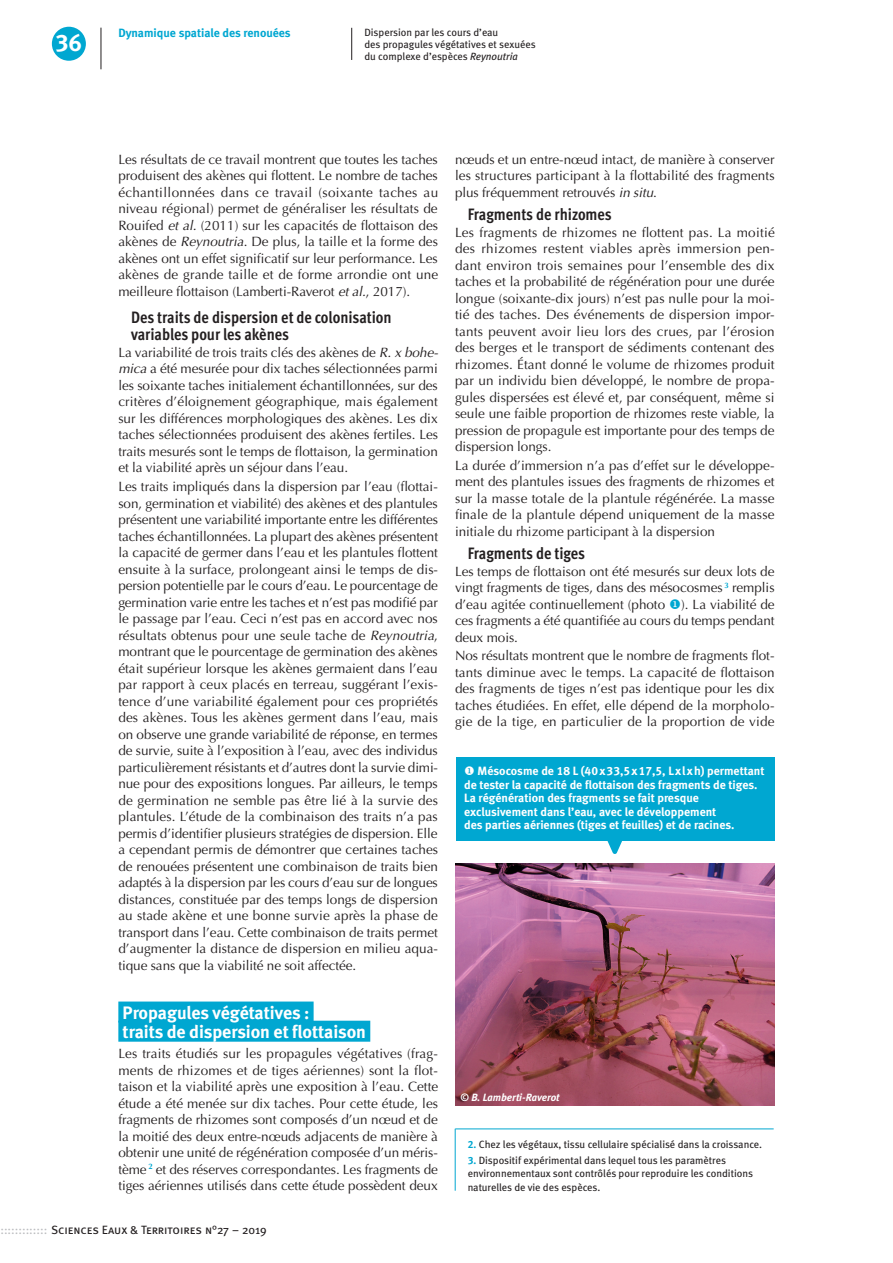
<style>
.page{position:relative;width:893px;height:1263px;background:#fff}
.page>*{position:absolute;margin:0;border:0;box-sizing:border-box;transform-origin:0 0}
.t1{font:24px "Meta Bold Caps Expert";color:#fff}
.H1_bleu{font:18px "Meta Bold LF";color:#fff}
.t2{font:700 16.5px/17px "Meta Cond OT";color:#231f20}
.t3{font:13.5px/16.5px "Optima";letter-spacing:-.005em;color:#231f20;text-align:justify}
.légende{font:12px/13.5px "Meta Bold LF";color:#fff}
.t4{font:12px "Meta Book Caps";letter-spacing:-.005em;color:#231f20}
.t5{font:700 12px "Meta";color:#00a7d1}
.coordonnées{font:10.5px/13.5px "Meta Book LF";color:#231f20}
.roulette_article{font:10.5px/12px "Meta Book LF";letter-spacing:-.005em;color:#231f20}
.crédit_photo{font:italic 10.5px "Meta Bold LF";color:#fff}
.s1{font-style:italic}
.s2{color:#00a7d1}
.s3{font-family:"Meta Bold LF";color:#00a7d1}
.s4{color:#bcbdc0}
</style>
<div class="page">
<img style="left:456px;top:863px;width:319px;height:243px">
<hr style="left:351px;top:28px;width:1px;height:32px;background:#231f20">
<div style="left:118px;top:1001px;width:196px;height:21px;background:#00a7d1"></div>
<div style="left:118px;top:1021px;width:252px;height:21px;background:#00a7d1"></div>
<hr style="left:455px;top:1129px;width:319px;height:1px;background:#00a7d1">
<hr style="left:455px;top:1129px;width:1px;height:62px;background:#00a7d1">
<div style="left:456px;top:757px;width:319px;height:84px;background:#00a7d1"></div>
<svg style="left:607px;top:841px;width:15px;height:13px"></svg>
<div style="left:52px;top:27px;width:34px;height:34px;background:#00a7d1;border-radius:50%"></div>
<hr style="left:101px;top:28px;width:1px;height:41px;background:#231f20">
<h1 class="t1" style="left:56px;top:28px;width:28px">36</h1>
<p class="t5" style="left:118px;top:25px;width:174px">Dynamique spatiale des renouées</p>
<p class="roulette_article" style="left:364px;top:26px;width:173px">Dispersion par les cours d’eau<br>des propagules végétatives et sexuées du complexe d’espèces <span class="s1">Reynoutria</span></p>
<p class="t3" style="left:118px;top:151px;width:321px">Les résultats de ce travail montrent que toutes les taches produisent des akènes qui flottent. Le nombre de taches échantillonnées dans ce travail (soixante taches au niveau régional) permet de généraliser les résultats de Rouifed <span class="s1">et al.</span> (2011) sur les capacités de flottaison des akènes de <span class="s1">Reynoutria</span>. De plus, la taille et la forme des akènes ont un effet significatif sur leur performance. Les akènes de grande taille et de forme arrondie ont une meilleure flottaison (Lamberti-Raverot <span class="s1">et al.</span>, 2017).</p>
<h2 class="t2" style="left:131px;top:310px;width:262px">Des traits de dispersion et de colonisation variables pour les akènes</h2>
<p class="t3" style="left:118px;top:344px;width:321px">La variabilité de trois traits clés des akènes de <span class="s1">R. x bohe&shy;mica</span> a été mesurée pour dix taches sélectionnées parmi les soixante taches initialement échantillonnées, sur des critères d’éloignement géographique, mais également sur les différences morphologiques des akènes. Les dix taches sélectionnées produisent des akènes fertiles. Les traits mesurés sont le temps de flottaison, la germination et la viabilité après un séjour dans l’eau.</p>
<p class="t3" style="left:118px;top:478px;width:321px">Les traits impliqués dans la dispersion par l’eau (flottai&shy;son, germination et viabilité) des akènes et des plantules présentent une variabilité importante entre les différentes taches échantillonnées. La plupart des akènes présentent la capacité de germer dans l’eau et les plantules flottent ensuite à la surface, prolongeant ainsi le temps de dis&shy;persion potentielle par le cours d’eau. Le pourcentage de germination varie entre les taches et n’est pas modifié par le passage par l’eau. Ceci n’est pas en accord avec nos résultats obtenus pour une seule tache de <span class="s1">Reynoutria</span>, montrant que le pourcentage de germination des akènes était supérieur lorsque les akènes germaient dans l’eau par rapport à ceux placés en terreau, suggérant l’exis&shy;tence d’une variabilité également pour ces propriétés des akènes. Tous les akènes germent dans l’eau, mais on observe une grande variabilité de réponse, en termes de survie, suite à l’exposition à l’eau, avec des individus particulièrement résistants et d’autres dont la survie dimi&shy;nue pour des expositions longues. Par ailleurs, le temps de germination ne semble pas être lié à la survie des plantules. L’étude de la combinaison des traits n’a pas permis d’identifier plusieurs stratégies de dispersion. Elle a cependant permis de démontrer que certaines taches de renouées présentent une combinaison de traits bien adaptés à la dispersion par les cours d’eau sur de longues distances, constituée par des temps longs de dispersion au stade akène et une bonne survie après la phase de transport dans l’eau. Cette combinaison de traits permet d’augmenter la distance de dispersion en milieu aqua&shy;tique sans que la viabilité ne soit affectée.</p>
<p class="H1_bleu" style="left:123px;top:1001px;width:188px">Propagules végétatives :</p>
<p class="H1_bleu" style="left:123px;top:1021px;width:245px">traits de dispersion et flottaison</p>
<p class="t3" style="left:118px;top:1046px;width:321px">Les traits étudiés sur les propagules végétatives (frag&shy;ments de rhizomes et de tiges aériennes) sont la flot&shy;taison et la viabilité après une exposition à l’eau. Cette étude a été menée sur dix taches. Pour cette étude, les fragments de rhizomes sont composés d’un nœud et de la moitié des deux entre-nœuds adjacents de manière à obtenir une unité de régénération composée d’un méris&shy;tème <sup>2</sup> et des réserves correspondantes. Les fragments de tiges aériennes utilisés dans cette étude possèdent deux</p>
<p class="t3" style="left:455px;top:151px;width:321px">nœuds et un entre-nœud intact, de manière à conserver les structures participant à la flottabilité des fragments plus fréquemment retrouvés <span class="s1">in situ</span>.</p>
<h2 class="t2" style="left:468px;top:206px;width:146px">Fragments de rhizomes</h2>
<p class="t3" style="left:455px;top:224px;width:321px">Les fragments de rhizomes ne flottent pas. La moitié des rhizomes restent viables après immersion pen&shy;dant environ trois semaines pour l’ensemble des dix taches et la probabilité de régénération pour une durée longue (soixante-dix jours) n’est pas nulle pour la moi&shy;tié des taches. Des événements de dispersion impor&shy;tants peuvent avoir lieu lors des crues, par l’érosion des berges et le transport de sédiments contenant des rhizomes. Étant donné le volume de rhizomes produit par un individu bien développé, le nombre de propa&shy;gules dispersées est élevé et, par conséquent, même si seule une faible proportion de rhizomes reste viable, la pression de propagule est importante pour des temps de dispersion longs.</p>
<p class="t3" style="left:455px;top:457px;width:321px">La durée d’immersion n’a pas d’effet sur le développe&shy;ment des plantules issues des fragments de rhizomes et sur la masse totale de la plantule régénérée. La masse finale de la plantule dépend uniquement de la masse initiale du rhizome participant à la dispersion</p>
<h2 class="t2" style="left:468px;top:545px;width:119px">Fragments de tiges</h2>
<p class="t3" style="left:455px;top:563px;width:321px">Les temps de flottaison ont été mesurés sur deux lots de vingt fragments de tiges, dans des mésocosmes <sup>3</sup> remplis d’eau agitée continuellement (photo <span class="s2">◆</span>). La viabilité de ces fragments a été quantifiée au cours du temps pendant deux mois.</p>
<p class="t3" style="left:455px;top:648px;width:321px">Nos résultats montrent que le nombre de fragments flot&shy;tants diminue avec le temps. La capacité de flottaison des fragments de tiges n’est pas identique pour les dix taches étudiées. En effet, elle dépend de la morpholo&shy;gie de la tige, en particulier de la proportion de vide</p>
<p class="légende" style="left:464px;top:764px;width:302px">◆ Mésocosme de 18 L (40x33,5x17,5, Lxlxh) permettant de tester la capacité de flottaison des fragments de tiges.<br>La régénération des fragments se fait presque exclusivement dans l’eau, avec le développement<br>des parties aériennes (tiges et feuilles) et de racines.</p>
<p class="crédit_photo" style="left:460px;top:1091px;width:101px">© B. Lamberti-Raverot</p>
<p class="coordonnées" style="left:468px;top:1137px;width:296px"><span class="s3">2.</span> Chez les végétaux, tissu cellulaire spécialisé dans la croissance.</p>
<p class="coordonnées" style="left:468px;top:1153px;width:287px"><span class="s3">3.</span> Dispositif expérimental dans lequel tous les paramètres environnementaux sont contrôlés pour reproduire les conditions naturelles de vie des espèces.</p>
<p class="t4" style="left:0;top:1223px;width:268px"><span class="s4">:::::::::::::</span> Sciences Eaux &amp; Territoires n°27 – 2019</p>
</div>
